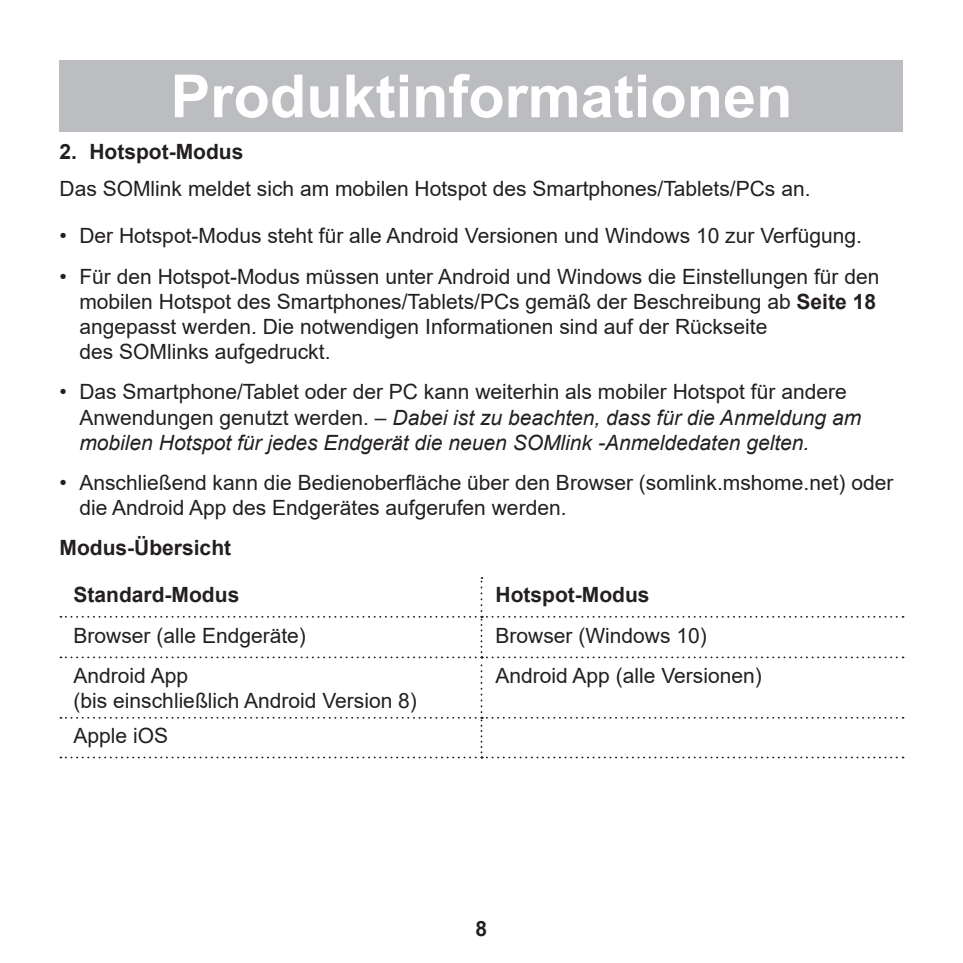
<style>
.page{position:relative;width:963px;height:963px;background:#fff}
.page>*{position:absolute;margin:0;border:0;box-sizing:border-box;transform-origin:0 0}
.t1{font:700 59.5px "Arial";color:#fff}
.t2{font:21px/25.2px "Arial";color:#231f20}
.t3{font:italic 21px/25.2px "Arial";color:#231f20}
.t4{font:700 21px "Arial";color:#231f20}
.s1{font-weight:700}
.s2{font-style:normal}
</style>
<div class="page">
<svg style="left:60px;top:577px;width:843px;height:181px"></svg>
<div style="left:60px;top:60px;width:843px;height:71px;background:#bcbdc0"></div>
<h1 class="t1" style="left:322px;top:54px;width:299px">Überschrif</h1>
<h1 class="t1" style="left:170px;top:54px;width:623px">Produktinformationen</h1>
<p class="t4" style="left:60px;top:137px;width:185px">2. Hotspot-Modus</p>
<p class="t2" style="left:60px;top:176px;width:752px">Das SOMlink meldet sich am mobilen Hotspot des Smartphones/Tablets/PCs an.</p>
<p class="t2" style="left:60px;top:223px;width:803px">• Der Hotspot-Modus steht für alle Android Versionen und Windows 10 zur Verfügung.</p>
<p class="t2" style="left:79px;top:263px;width:801px;text-indent:-20px">• Für den Hotspot-Modus müssen unter Android und Windows die Einstellungen für den mobilen Hotspot des Smartphones/Tablets/PCs gemäß der Beschreibung ab <span class="s1">Seite 18 </span>angepasst werden. Die notwendigen Informationen sind auf der Rückseite<br>des SOMlinks aufgedruckt.</p>
<p class="t3" style="left:79px;top:379px;width:783px;text-indent:-20px"><span class="s2">• Das Smartphone/Tablet oder der PC kann weiterhin als mobiler Hotspot für andere<br>Anwendungen genutzt werden. –</span> Dabei ist zu beachten, dass für die Anmeldung am mobilen Hotspot für jedes Endgerät die neuen SOMlink -Anmeldedaten gelten.</p>
<p class="t2" style="left:79px;top:469px;width:815px;text-indent:-20px">• Anschließend kann die Bedienoberfläche über den Browser (somlink.mshome.net) oder die Android App des Endgerätes aufgerufen werden.</p>
<p class="t4" style="left:60px;top:533px;width:173px">Modus-Übersicht</p>
<p class="t4" style="left:74px;top:580px;width:167px">Standard-Modus</p>
<p class="t4" style="left:495px;top:580px;width:155px">Hotspot-Modus</p>
<p class="t2" style="left:74px;top:622px;width:234px">Browser (alle Endgeräte)</p>
<p class="t2" style="left:495px;top:622px;width:213px">Browser (Windows 10)</p>
<p class="t2" style="left:74px;top:662px;width:345px">Android App<br>(bis einschließlich Android Version 8)</p>
<p class="t2" style="left:495px;top:662px;width:268px">Android App (alle Versionen)</p>
<p class="t2" style="left:74px;top:722px;width:96px">Apple iOS</p>
<p class="t4" style="left:475px;top:913px;width:13px">8</p>
</div>
